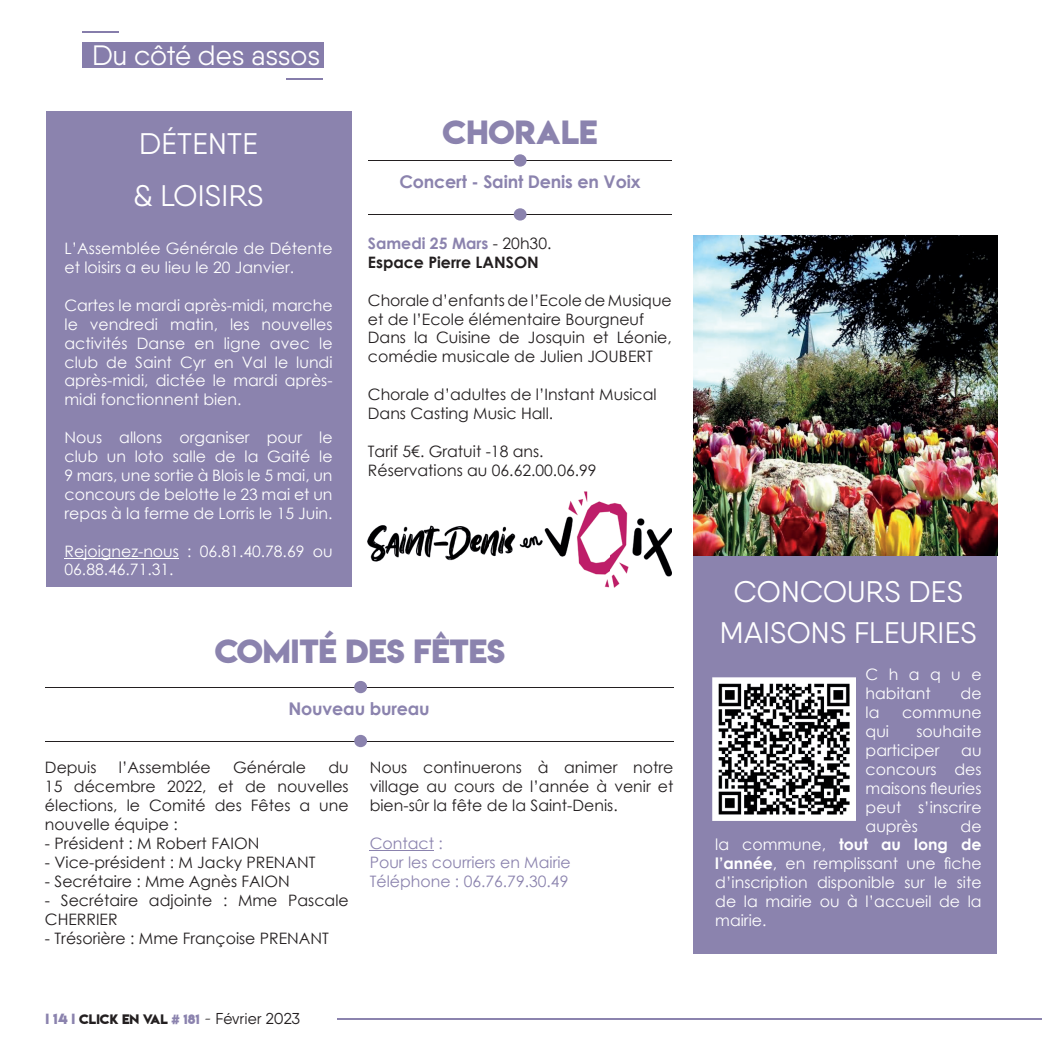
<style>
.page{position:relative;width:1042px;height:1042px;background:#fff}
.page>*{position:absolute;margin:0;border:0;box-sizing:border-box;transform-origin:0 0}
.t1{font:29.75px/51.1px "Qanelas";letter-spacing:.01em;color:#fff}
.t2{font:29.75px "Lemon Milkbold";color:#8b83ae}
.t3{font:28px "Qanelas";letter-spacing:-.005em;color:#fff}
.t4{font:700 17.5px "Century Gothic";letter-spacing:-.01em;color:#8b83ae}
.t5{font:15.75px/18.9px "Century Gothic";color:#fff}
.t6{font:15.75px/18.9px "Century Gothic";color:#231f20}
.t7{font:15.75px/18.9px "Century Gothic";color:#8b83ae}
.t8{font:700 15.75px/18.9px "Century Gothic";color:#231f20}
.t9{font:15.75px "Qanelas";color:#231f20}
.s1{color:#8b83ae}
.s2{font-weight:400}
.s3{font-family:"Lemon Milkbold";font-size:13.12px;color:#8b83ae}
.s4{font-family:"Lemon Milkbold";font-size:12.25px}
.s5{font-family:"Lemon Milkbold";font-size:12.25px;color:#8b83ae}
.s6{font-family:"Baskerville";font-style:italic;font-size:19.25px}
.s7{font-weight:700}
</style>
<div class="page">
<div style="left:82px;top:42px;width:242px;height:26px;background:#867dab"></div>
<hr style="left:82px;top:31px;width:37px;height:2px;background:#867dab">
<hr style="left:286px;top:78px;width:37px;height:1px;background:#867dab">
<hr style="left:337px;top:1018px;width:705px;height:1px;background:#8b83ae">
<div style="left:46px;top:111px;width:305px;height:476px;background:#8b83ae"></div>
<hr style="left:64px;top:557px;width:115px;height:1px;background:#fff">
<hr style="left:368px;top:214px;width:304px;height:1px;background:#231f20">
<hr style="left:368px;top:160px;width:304px;height:1px;background:#231f20">
<hr style="left:45px;top:687px;width:628px;height:1px;background:#231f20">
<div style="left:354px;top:681px;width:13px;height:12px;background:#8b83ae;border-radius:50%"></div>
<div style="left:693px;top:536px;width:304px;height:417px;background:#8b83ae"></div>
<img style="left:713px;top:677px;width:142px;height:143px">
<hr style="left:370px;top:850px;width:64px;height:1px;background:#8b83ae">
<div style="left:514px;top:154px;width:12px;height:13px;background:#8b83ae;border-radius:50%"></div>
<div style="left:514px;top:208px;width:12px;height:13px;background:#8b83ae;border-radius:50%"></div>
<hr style="left:45px;top:741px;width:628px;height:1px;background:#231f20">
<div style="left:354px;top:735px;width:13px;height:12px;background:#8b83ae;border-radius:50%"></div>
<img style="left:368px;top:491px;width:304px;height:96px">
<img style="left:693px;top:235px;width:304px;height:321px">
<h2 class="t3" style="left:92px;top:39px;width:230px">Du côté des assos</h2>
<h1 class="t1" style="left:133px;top:118px;width:132px">DÉTENTE &amp; LOISIRS</h1>
<h1 class="t2" style="left:442px;top:111px;width:156px">CHORALE</h1>
<p class="t8" style="left:368px;top:233px;width:185px"><span class="s1">Samedi 25 Mars</span> <span class="s2">- 20h30.<br></span>Espace Pierre LANSON</p>
<p class="t6" style="left:368px;top:290px;width:305px">Chorale d’enfants de l’Ecole de Musique et de l’Ecole élémentaire Bourgneuf Dans la Cuisine de Josquin et Léonie, comédie musicale de Julien JOUBERT</p>
<p class="t6" style="left:368px;top:385px;width:290px">Chorale d’adultes de l’Instant Musical<br>Dans Casting Music Hall.</p>
<p class="t6" style="left:368px;top:441px;width:230px">Tarif 5€. Gratuit -18 ans.<br>Réservations au 06.62.00.06.99</p>
<p class="t4" style="left:399px;top:168px;width:243px">Concert - Saint Denis en Voix</p>
<p class="t5" style="left:64px;top:239px;width:270px">L’Assemblée Générale de Détente et loisirs a eu lieu le 20 Janvier.</p>
<p class="t5" style="left:64px;top:295px;width:270px;text-align:justify">Cartes le mardi après-midi, marche le vendredi matin, les nouvelles activités Danse en ligne avec le club de Saint Cyr en Val le lundi après-midi, dictée le mardi après&shy;midi fonctionnent bien.</p>
<p class="t5" style="left:64px;top:428px;width:270px;text-align:justify">Nous allons organiser pour le club un loto salle de la Gaité le 9 mars, une sortie à Blois le 5 mai, un concours de belotte le 23 mai et un repas à la ferme de Lorris le 15 Juin.</p>
<p class="t5" style="left:64px;top:541px;width:270px">Rejoignez-nous : 06.81.40.78.69 ou<br>06.88.46.71.31.</p>
<h1 class="t2" style="left:215px;top:630px;width:292px">COMITÉ DES FÊTES</h1>
<p class="t4" style="left:288px;top:695px;width:143px">Nouveau bureau</p>
<p class="t6" style="left:45px;top:758px;width:53px">Depuis</p>
<p class="t6" style="left:119px;top:758px;width:93px">l’Assemblée</p>
<p class="t6" style="left:233px;top:758px;width:74px">Générale</p>
<p class="t6" style="left:45px;top:758px;width:305px;text-align:justify;text-indent:283px">du 15 décembre 2022, et de nouvelles élections, le Comité des Fêtes a une nouvelle équipe :</p>
<p class="t6" style="left:45px;top:834px;width:216px">- Président : M Robert FAION</p>
<p class="t6" style="left:45px;top:852px;width:272px">- Vice-président : M Jacky PRENANT</p>
<p class="t6" style="left:45px;top:871px;width:246px">- Secrétaire : Mme Agnès FAION</p>
<p class="t6" style="left:45px;top:890px;width:305px">- Secrétaire adjointe : Mme Pascale<br>CHERRIER</p>
<p class="t6" style="left:45px;top:928px;width:285px">- Trésorière : Mme Françoise PRENANT</p>
<p class="t6" style="left:370px;top:758px;width:305px;text-align:justify">Nous continuerons à animer notre village au cours de l’année à venir et bien-sûr la fête de la Saint-Denis.</p>
<p class="t7" style="left:370px;top:834px;width:203px">Contact :<br>Pour les courriers en Mairie<br>Téléphone : 06.76.79.30.49</p>
<p class="t9" style="left:46px;top:1009px;width:256px"><span class="s3">I 14 I</span> <span class="s4">CLICK EN VAL</span> <span class="s5"># 181</span> <span class="s6">-</span> Février 2023</p>
<h1 class="t1" style="left:720px;top:570px;width:258px;line-height:41.3px;text-align:center">CONCOURS DES<br>MAISONS FLEURIES</h1>
<p class="t5" style="left:865px;top:665px;width:117px">Chaque habitant</p>
<p class="t5" style="left:960px;top:684px;width:23px">de</p>
<p class="t5" style="left:865px;top:703px;width:15px">la</p>
<p class="t5" style="left:902px;top:703px;width:81px">commune</p>
<p class="t5" style="left:865px;top:721px;width:25px">qui</p>
<p class="t5" style="left:865px;top:721px;width:117px;text-indent:51px">souhaite participer</p>
<p class="t5" style="left:865px;top:740px;width:117px;text-align:justify;text-indent:96px">au concours des maisons fleuries peut s’inscrire auprès</p>
<p class="t5" style="left:715px;top:816px;width:268px;text-align:justify;text-indent:245px">de la commune, <span class="s7">tout au long de l’année</span>, en remplissant une fiche d’inscription disponible sur le site de la mairie ou à l’accueil de la mairie.</p>
</div>
